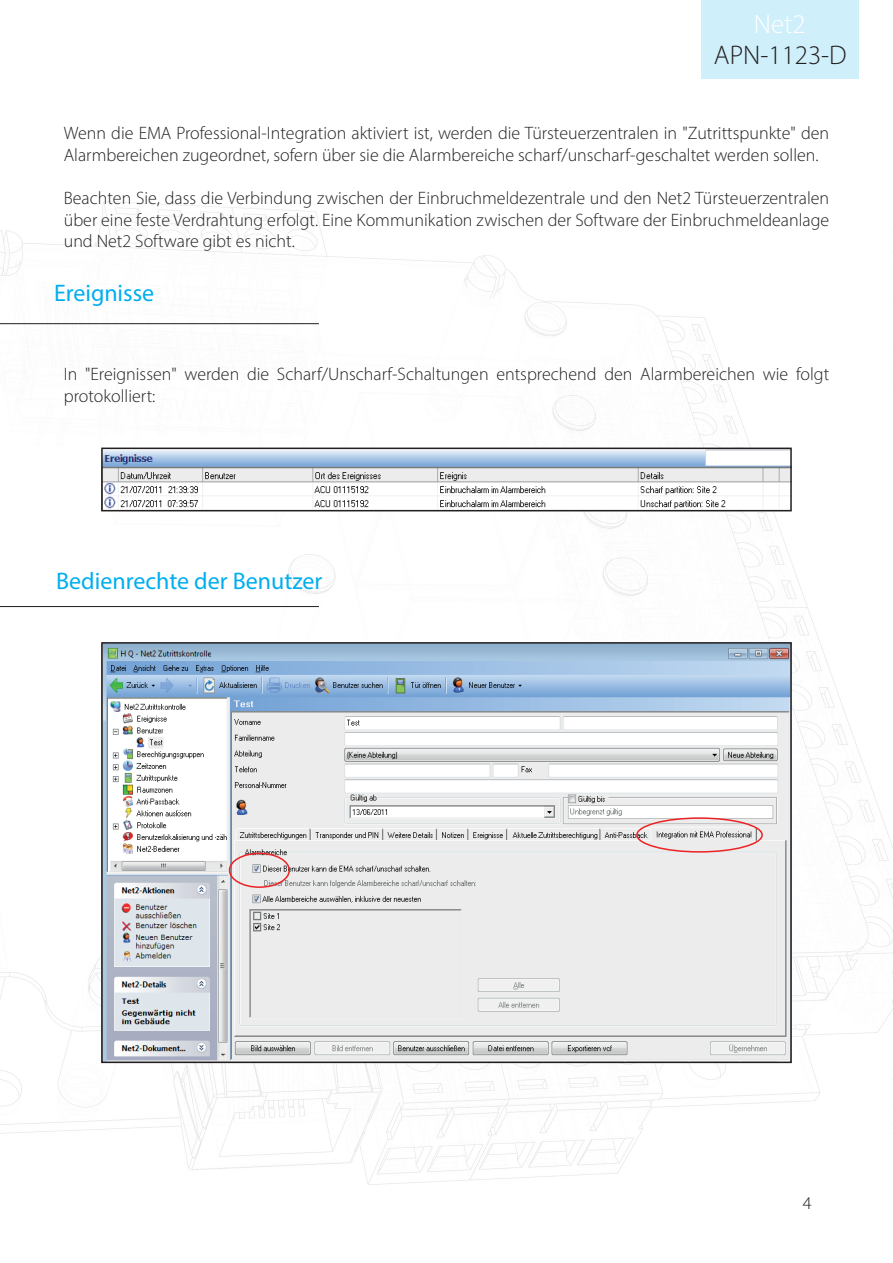
<style>
.page{position:relative;width:893px;height:1263px;background:#fff}
.page>*{position:absolute;margin:0;border:0;box-sizing:border-box;transform-origin:0 0}
.t1{font:300 27px "Myriad Pro";color:#231f20}
.t2{font:300 27px "Myriad Pro";color:#fff}
.Section_title{font:24px "Myriad Pro";color:#00aeef}
.Text_-_12pt{font:300 18px/21.6px "Myriad Pro";color:#231f20}
</style>
<div class="page">
<img style="left:0;top:201px;width:893px;height:984px">
<div style="left:702px;top:0;width:157px;height:79px;background:#cfeffb"></div>
<hr style="left:0;top:606px;width:319px;height:1px;background:#231f20">
<hr style="left:0;top:323px;width:319px;height:1px;background:#231f20">
<img style="left:104px;top:451px;width:685px;height:57px">
<div style="left:101px;top:448px;width:691px;height:63px;border:2px solid #231f20"></div>
<img style="left:104px;top:645px;width:685px;height:415px">
<div style="left:101px;top:642px;width:691px;height:421px;border:2px solid #231f20"></div>
<div style="left:636px;top:817px;width:127px;height:36px;border:2px solid #ee2123;border-radius:50%"></div>
<div style="left:229px;top:853px;width:61px;height:35px;border:2px solid #ee2123;border-radius:50%"></div>
<h1 class="t2" style="left:754px;top:8px;width:53px">Net2</h1>
<h1 class="t1" style="left:714px;top:39px;width:134px">APN-1123-D</h1>
<p class="Text_-_12pt" style="left:64px;top:122px;width:767px">Wenn die EMA Professional-Integration aktiviert ist, werden die Türsteuerzentralen in "Zutrittspunkte" den<br>Alarmbereichen zugeordnet, sofern über sie die Alarmbereiche scharf/unscharf-geschaltet werden sollen.</p>
<p class="Text_-_12pt" style="left:64px;top:187px;width:767px;text-align:justify">Beachten Sie, dass die Verbindung zwischen der Einbruchmeldezentrale und den Net2 Türsteuerzentralen über eine feste Verdrahtung erfolgt. Eine Kommunikation zwischen der Software der Einbruchmeldeanlage und Net2 Software gibt es nicht.</p>
<p class="Section_title" style="left:54px;top:278px;width:102px">Ereignisse</p>
<p class="Text_-_12pt" style="left:64px;top:363px;width:767px">In "Ereignissen" werden die Scharf/Unscharf-Schaltungen entsprechend den Alarmbereichen wie folgt protokolliert:</p>
<p class="Section_title" style="left:56px;top:566px;width:268px">Bedienrechte der Benutzer</p>
<p class="Text_-_12pt" style="left:803px;top:1192px;width:10px">4</p>
</div>
